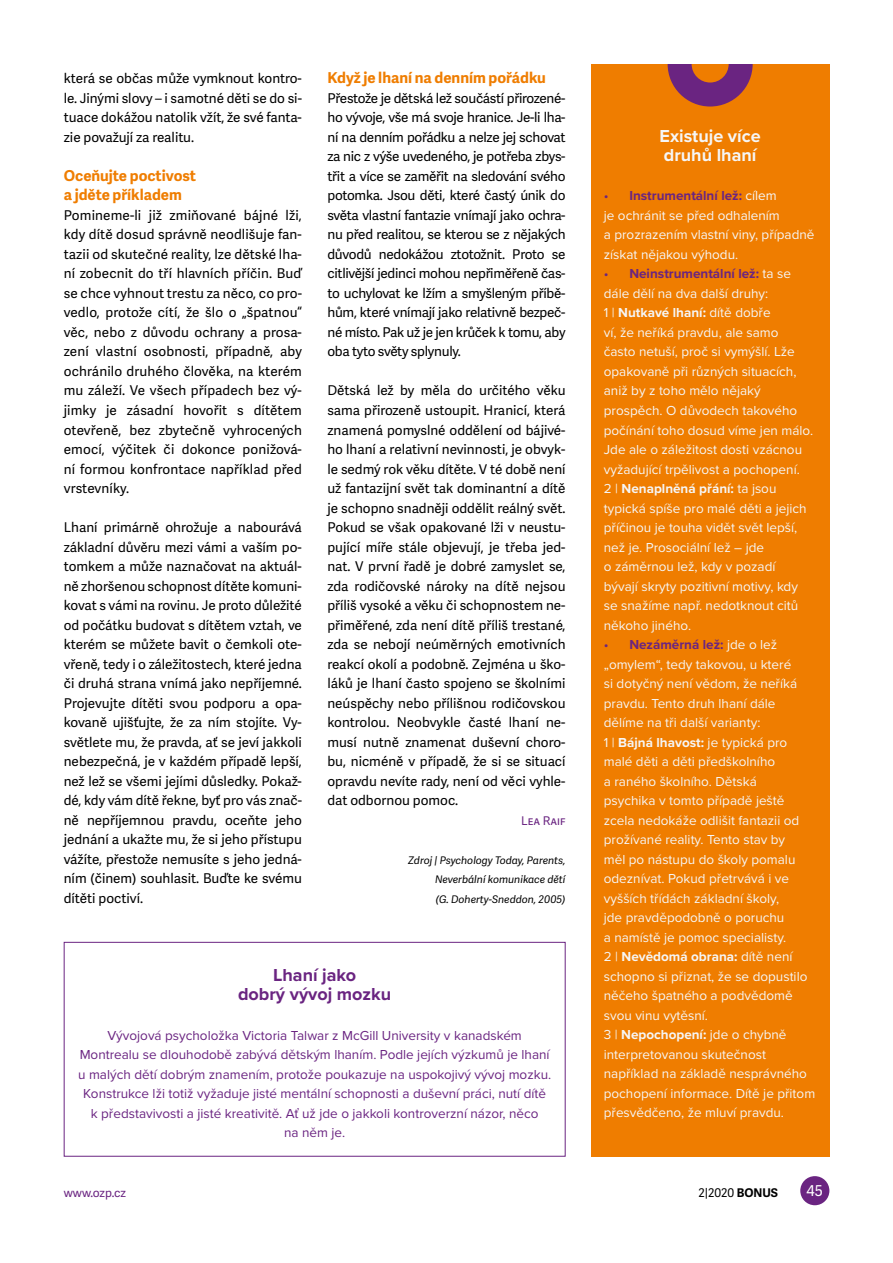
<style>
.page{position:relative;width:893px;height:1263px;background:#fff}
.page>*{position:absolute;margin:0;border:0;box-sizing:border-box;transform-origin:0 0}
.t1{font:700 18px/19.5px "Proxima Nova";color:#6a2481;text-align:center}
.t2{font:700 18px/19.5px "Proxima Nova";color:#f6f6f6}
.t3{font:700 15px/19.5px "Adelle Sans";color:#ef7d00}
.t4{font:15px "Adelle Sans";color:#fff}
.t5{font:13.5px/19.5px "Adelle Sans";color:#000;text-align:justify}
.t6{font:13.5px/19.5px "Proxima Nova";color:#f6f6f6}
.t7{font:13.5px/19.5px "Proxima Nova";color:#6a2481;text-align:center}
.t8{font:12px "Adelle Sans";color:#6a2481}
.t9{font:12px "Adelle Sans";color:#000}
.t10{font:italic 10.5px/19.5px "Adelle Sans";color:#000;text-align:justify}
.s1{color:#6a2481}
.s2{font-weight:700;color:#6a2481}
.s3{font-weight:700}
</style>
<div class="page">
<div style="left:800px;top:1176px;width:29px;height:29px;background:#6a2481;border-radius:50%"></div>
<div style="left:64px;top:942px;width:502px;height:214px;border:1px solid #6a2481"></div>
<div style="left:591px;top:64px;width:238px;height:1093px;background:#ef7d00"></div>
<svg style="left:668px;top:64px;width:85px;height:43px"></svg>
<p class="t5" style="left:64px;top:68px;width:240px">která se občas může vymknout kontro&shy;le. Jinými slovy – i samotné děti se do si&shy;tuace dokážou natolik vžít, že své fanta&shy;zie považují za realitu.</p>
<p class="t3" style="left:64px;top:165px;width:134px">Oceňujte poctivost a jděte příkladem</p>
<p class="t5" style="left:64px;top:205px;width:240px">Pomineme-li již zmiňované bájné lži, kdy dítě dosud správně neodlišuje fan&shy;tazii od skutečné reality, lze dětské lha&shy;ní zobecnit do tří hlavních příčin. Buď se chce vyhnout trestu za něco, co pro&shy;vedlo, protože cítí, že šlo o „špatnou“ věc, nebo z důvodu ochrany a prosa&shy;zení vlastní osobnosti, případně, aby ochránilo druhého člověka, na kterém mu záleží. Ve všech případech bez vý&shy;jimky je zásadní hovořit s dítětem otevřeně, bez zbytečně vyhrocených emocí, výčitek či dokonce ponižová&shy;ní formou konfrontace například před vrstevníky.</p>
<p class="t5" style="left:64px;top:517px;width:240px">Lhaní primárně ohrožuje a nabourává základní důvěru mezi vámi a vaším po&shy;tomkem a může naznačovat na aktuál&shy;ně zhoršenou schopnost dítěte komuni&shy;kovat s vámi na rovinu. Je proto důležité od počátku budovat s dítětem vztah, ve kterém se můžete bavit o čemkoli ote&shy;vřeně, tedy i o záležitostech, které jedna či druhá strana vnímá jako nepříjemné.<br>Projevujte dítěti svou podporu a opa&shy;kovaně ujišťujte, že za ním stojíte. Vy&shy;světlete mu, že pravda, ať se jeví jakkoli nebezpečná, je v každém případě lepší, než lež se všemi jejími důsledky. Pokaž&shy;dé, kdy vám dítě řekne, byť pro vás znač&shy;ně nepříjemnou pravdu, oceňte jeho jednání a ukažte mu, že si jeho přístupu vážíte, přestože nemusíte s jeho jedná&shy;ním (činem) souhlasit. Buďte ke svému dítěti poctiví.</p>
<p class="t3" style="left:327px;top:68px;width:220px">Když je lhaní na denním pořádku</p>
<p class="t5" style="left:327px;top:88px;width:240px">Přestože je dětská lež součástí přirozené&shy;ho vývoje, vše má svoje hranice. Je-li lha&shy;ní na denním pořádku a nelze jej schovat za nic z výše uvedeného, je potřeba zbys&shy;třit a více se zaměřit na sledování svého potomka. Jsou děti, které častý únik do světa vlastní fantazie vnímají jako ochra&shy;nu před realitou, se kterou se z nějakých důvodů nedokážou ztotožnit. Proto se citlivější jedinci mohou nepřiměřeně čas&shy;to uchylovat ke lžím a smyšleným příbě&shy;hům, které vnímají jako relativně bezpeč&shy;né místo. Pak už je jen krůček k tomu, aby oba tyto světy splynuly.</p>
<p class="t5" style="left:327px;top:380px;width:240px">Dětská lež by měla do určitého věku sama přirozeně ustoupit. Hranicí, která znamená pomyslné oddělení od bájivé&shy;ho lhaní a relativní nevinnosti, je obvyk&shy;le sedmý rok věku dítěte. V té době není už fantazijní svět tak dominantní a dítě je schopno snadněji oddělit reálný svět.<br>Pokud se však opakované lži v neustu&shy;pující míře stále objevují, je třeba jed&shy;nat. V první řadě je dobré zamyslet se, zda rodičovské nároky na dítě nejsou příliš vysoké a věku či schopnostem ne&shy;přiměřené, zda není dítě příliš trestané, zda se nebojí neúměrných emotivních reakcí okolí a podobně. Zejména u ško&shy;láků je lhaní často spojeno se školními neúspěchy nebo přílišnou rodičovskou kontrolou. Neobvykle časté lhaní ne&shy;musí nutně znamenat duševní choro&shy;bu, nicméně v případě, že si se situací opravdu nevíte rady, není od věci vyhle&shy;dat odbornou pomoc.</p>
<p class="t8" style="left:521px;top:812px;width:46px">Lea Raif</p>
<p class="t10" style="left:435px;top:850px;width:132px;text-indent:-27px">Zdroj | Psychology Today, Parents, Neverbální komunikace dětí (G. Doherty-Sneddon, 2005)</p>
<h1 class="t1" style="left:238px;top:965px;width:155px">Lhaní jako<br>dobrý vývoj mozku</h1>
<p class="t7" style="left:78px;top:1025px;width:475px">Vývojová psycholožka Victoria Talwar z McGill University v kanadském Montrealu se dlouhodobě zabývá dětským lhaním. Podle jejích výzkumů je lhaní u malých dětí dobrým znamením, protože poukazuje na uspokojivý vývoj mozku.<br>Konstrukce lži totiž vyžaduje jisté mentální schopnosti a duševní práci, nutí dítě<br>k představivosti a jisté kreativitě. Ať už jde o jakkoli kontroverzní názor, něco<br>na něm je.</p>
<h1 class="t2" style="left:660px;top:126px;width:103px">Existuje více druhů lhaní</h1>
<p class="t6" style="left:604px;top:186px;width:212px"><span class="s1">•</span> <span class="s2">Instrumentální lež:</span> cílem<br>je ochránit se před odhalením<br>a prozrazením vlastní viny, případně získat nějakou výhodu.</p>
<p class="t6" style="left:604px;top:264px;width:211px"><span class="s1">•</span> <span class="s2">Neinstrumentální lež:</span> ta se dále dělí na dva další druhy:<br>1 | <span class="s3">Nutkavé lhaní:</span> dítě dobře<br>ví, že neříká pravdu, ale samo často netuší, proč si vymýšlí. Lže opakovaně při různých situacích, aniž by z toho mělo nějaký prospěch. O důvodech takového počínání toho dosud víme jen málo.<br>Jde ale o záležitost dosti vzácnou vyžadující trpělivost a pochopení.<br>2 | <span class="s3">Nenaplněná přání:</span> ta jsou typická spíše pro malé děti a jejich příčinou je touha vidět svět lepší, než je. Prosociální lež – jde<br>o záměrnou lež, kdy v pozadí<br>bývají skryty pozitivní motivy, kdy se snažíme např. nedotknout citů někoho jiného.</p>
<p class="t6" style="left:604px;top:634px;width:213px"><span class="s1">•</span> <span class="s2">Nezáměrná lež:</span> jde o lež „omylem“, tedy takovou, u které<br>si dotyčný není vědom, že neříká pravdu. Tento druh lhaní dále dělíme na tři další varianty:<br>1 | <span class="s3">Bájná lhavost:</span> je typická pro malé děti a děti předškolního<br>a raného školního. Dětská<br>psychika v tomto případě ještě zcela nedokáže odlišit fantazii od prožívané reality. Tento stav by<br>měl po nástupu do školy pomalu odeznívat. Pokud přetrvává i ve vyšších třídách základní školy,<br>jde pravděpodobně o poruchu<br>a namístě je pomoc specialisty.<br>2 | <span class="s3">Nevědomá obrana:</span> dítě není schopno si přiznat, že se dopustilo něčeho špatného a podvědomě svou vinu vytěsní.<br>3 | <span class="s3">Nepochopení:</span> jde o chybně interpretovanou skutečnost například na základě nesprávného pochopení informace. Dítě je přitom přesvědčeno, že mluví pravdu.</p>
<p class="t8" style="left:64px;top:1184px;width:64px">www.ozp.cz</p>
<p class="t9" style="left:698px;top:1184px;width:81px">2|2020 <span class="s3">BONUS</span></p>
<p class="t4" style="left:807px;top:1180px;width:18px">45</p>
</div>
